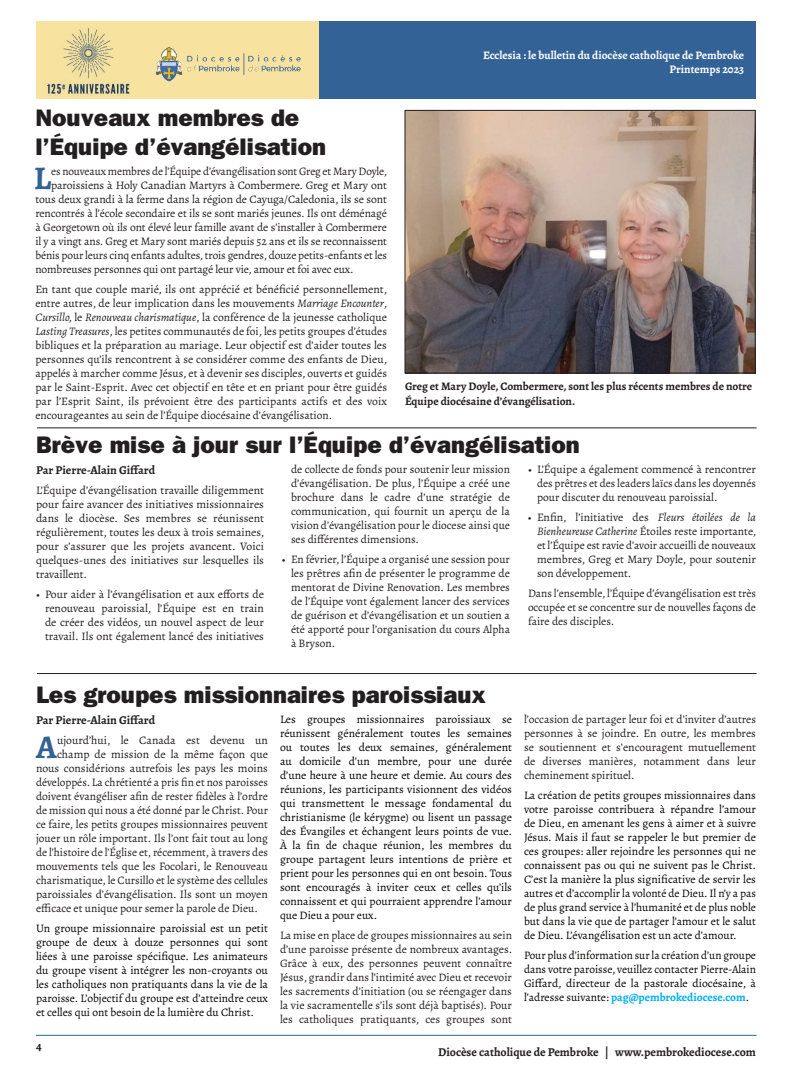
<style>
.page{position:relative;width:792px;height:1080px;background:#fff}
.page>*{position:absolute;margin:0;border:0;box-sizing:border-box;transform-origin:0 0}
.t1{font:700 33.1px "Alegreya";color:#336296}
.t2{font:24px/28.8px "ITC Franklin Gothic Std Hvy";color:#231f20}
.t3{font:700 12px "Alegreya";color:#231f20}
.t4{font:11.5px/14px "Alegreya";color:#231f20;text-align:justify}
.t5{font:11.5px/14px "Alegreya";color:#040503;text-align:justify}
.t6{font:700 11.5px/15px "Alegreya";color:#231f20}
.t7{font:700 11.5px/14px "Alegreya";color:#fff;text-align:right}
.s1{font-style:italic}
.s2{font-weight:700;color:#00aeef}
</style>
<div class="page">
<div style="left:319px;top:21px;width:437px;height:78px;background:#336296"></div>
<hr style="left:36px;top:1035px;width:720px;height:1px;background:#336296">
<div style="left:36px;top:21px;width:283px;height:78px;background:#f7e29f"></div>
<img style="left:47px;top:28px;width:83px;height:67px">
<img style="left:155px;top:47px;width:146px;height:35px">
<hr style="left:37px;top:428px;width:719px;height:1px;background:#231f20">
<hr style="left:37px;top:673px;width:719px;height:1px;background:#231f20">
<img style="left:407px;top:112px;width:346px;height:259px">
<div style="left:405px;top:110px;width:350px;height:263px;border:1px solid #231f20"></div>
<h2 class="t2" style="left:35px;top:103px;width:292px">Nouveaux membres de l’Équipe d’évangélisation</h2>
<h1 class="t1" style="left:34px;top:155px;width:19px">L</h1>
<p class="t4" style="left:51px;top:164px;width:338px">es nouveaux membres de l’Équipe d’évangélisation sont Greg et Mary Doyle,</p>
<p class="t4" style="left:51px;top:178px;width:337px">paroissiens à Holy Canadian Martyrs à Combermere. Greg et Mary ont</p>
<p class="t4" style="left:35px;top:192px;width:353px">tous deux grandi à la ferme dans la région de Cayuga/Caledonia, ils se sont</p>
<p class="t4" style="left:35px;top:206px;width:353px">rencontrés à l’école secondaire et ils se sont mariés jeunes. Ils ont déménagé</p>
<p class="t4" style="left:35px;top:220px;width:353px">à Georgetown où ils ont élevé leur famille avant de s’installer à Combermere</p>
<p class="t4" style="left:35px;top:234px;width:353px">il y a vingt ans. Greg et Mary sont mariés depuis 52 ans et ils se reconnaissent</p>
<p class="t4" style="left:35px;top:248px;width:353px">bénis pour leurs cinq enfants adultes, trois gendres, douze petits-enfants et les</p>
<p class="t4" style="left:35px;top:262px;width:320px">nombreuses personnes qui ont partagé leur vie, amour et foi avec eux.</p>
<p class="t4" style="left:35px;top:282px;width:353px">En tant que couple marié, ils ont apprécié et bénéficié personnellement, entre autres, de leur implication dans les mouvements <span class="s1">Marriage Encounter</span>, <span class="s1">Cursillo,</span> le <span class="s1">Renouveau charismatique</span>, la conférence de la jeunesse catholique <span class="s1">Lasting Treasures</span>, les petites communautés de foi, les petits groupes d’études bibliques et la préparation au mariage. Leur objectif est d’aider toutes les personnes qu’ils rencontrent à se considérer comme des enfants de Dieu, appelés à marcher comme Jésus, et à devenir ses disciples, ouverts et guidés par le Saint-Esprit. Avec cet objectif en tête et en priant pour être guidés par l’Esprit Saint, ils prévoient être des participants actifs et des voix encourageantes au sein de l’Équipe diocésaine d’évangélisation.</p>
<p class="t7" style="left:483px;top:48px;width:263px">Ecclesia : le bulletin du diocèse catholique de Pembroke<br>Printemps 2023</p>
<p class="t6" style="left:405px;top:379px;width:349px">Greg et Mary Doyle, Combermere, sont les plus récents membres de notre<br>Équipe diocésaine d’évangélisation.</p>
<h2 class="t2" style="left:36px;top:430px;width:545px">Brève mise à jour sur l’Équipe d’évangélisation</h2>
<p class="t3" style="left:36px;top:461px;width:121px">Par Pierre-Alain Giffard</p>
<p class="t4" style="left:36px;top:483px;width:230px">L’Équipe d’évangélisation travaille diligemment pour faire avancer des initiatives missionnaires dans le diocèse. Ses membres se réunissent régulièrement, toutes les deux à trois semaines, pour s’assurer que les projets avancent. Voici quelques-unes des initiatives sur lesquelles ils travaillent.</p>
<p class="t4" style="left:45px;top:587px;width:221px;text-indent:-9px">• Pour aider à l’évangélisation et aux efforts de renouveau paroissial, l’Équipe est en train de créer des vidéos, un nouvel aspect de leur travail. Ils ont également lancé des initiatives</p>
<p class="t4" style="left:537px;top:462px;width:221px;text-indent:-9px">• L’Équipe a également commencé à rencontrer des prêtres et des leaders laïcs dans les doyennés pour discuter du renouveau paroissial.</p>
<p class="t4" style="left:537px;top:510px;width:221px;text-indent:-9px">• Enfin, l’initiative des <span class="s1">Fleurs étoilées de la Bienheureuse Catherine</span> Étoiles reste importante, et l’Équipe est ravie d’avoir accueilli de nouveaux membres, Greg et Mary Doyle, pour soutenir son développement.</p>
<p class="t4" style="left:528px;top:586px;width:230px">Dans l’ensemble, l’Équipe d’évangélisation est très occupée et se concentre sur de nouvelles façons de faire des disciples.</p>
<p class="t4" style="left:291px;top:462px;width:221px">de collecte de fonds pour soutenir leur mission d’évangélisation. De plus, l’Équipe a créé une brochure dans le cadre d’une stratégie de communication, qui fournit un aperçu de la vision d’évangélisation pour le diocese ainsi que ses différentes dimensions.</p>
<p class="t4" style="left:291px;top:552px;width:221px;text-indent:-9px">• En février, l’Équipe a organisé une session pour les prêtres afin de présenter le programme de mentorat de Divine Renovation. Les membres de l’Équipe vont également lancer des services de guérison et d’évangélisation et un soutien a été apporté pour l’organisation du cours Alpha à Bryson.</p>
<h2 class="t2" style="left:36px;top:680px;width:451px">Les groupes missionnaires paroissiaux</h2>
<p class="t3" style="left:36px;top:711px;width:121px">Par Pierre-Alain Giffard</p>
<h1 class="t1" style="left:36px;top:724px;width:22px">A</h1>
<p class="t4" style="left:57px;top:733px;width:212px">ujourd’hui, le Canada est devenu un</p>
<p class="t5" style="left:280px;top:712px;width:234px">Les groupes missionnaires paroissiaux se réunissent généralement toutes les semaines ou toutes les deux semaines, généralement au domicile d’un membre, pour une durée d’une heure à une heure et demie. Au cours des réunions, les participants visionnent des vidéos qui transmettent le message fondamental du christianisme (le kérygme) ou lisent un passage des Évangiles et échangent leurs points de vue.<br>À la fin de chaque réunion, les membres du groupe partagent leurs intentions de prière et prient pour les personnes qui en ont besoin. Tous sont encouragés à inviter ceux et celles qu’ils connaissent et qui pourraient apprendre l’amour que Dieu a pour eux.</p>
<p class="t4" style="left:280px;top:928px;width:234px">La mise en place de groupes missionnaires au sein d’une paroisse présente de nombreux avantages.<br>Grâce à eux, des personnes peuvent connaître Jésus, grandir dans l’intimité avec Dieu et recevoir les sacrements d’initiation (ou se réengager dans la vie sacramentelle s’ils sont déjà baptisés). Pour les catholiques pratiquants, ces groupes sont</p>
<p class="t4" style="left:57px;top:747px;width:213px">champ de mission de la même façon que</p>
<p class="t4" style="left:36px;top:761px;width:234px">nous considérions autrefois les pays les moins</p>
<p class="t4" style="left:36px;top:775px;width:234px">développés. La chrétienté a pris fin et nos paroisses</p>
<p class="t4" style="left:36px;top:789px;width:234px">doivent évangéliser afin de rester fidèles à l’ordre</p>
<p class="t4" style="left:36px;top:803px;width:234px">de mission qui nous a été donné par le Christ. Pour</p>
<p class="t4" style="left:36px;top:817px;width:234px">ce faire, les petits groupes missionnaires peuvent</p>
<p class="t4" style="left:36px;top:831px;width:233px">jouer un rôle important. Ils l’ont fait tout au long</p>
<p class="t4" style="left:36px;top:845px;width:234px">de l’histoire de l’Église et, récemment, à travers des</p>
<p class="t4" style="left:36px;top:859px;width:233px">mouvements tels que les Focolari, le Renouveau</p>
<p class="t4" style="left:36px;top:873px;width:234px">charismatique, le Cursillo et le système des cellules</p>
<p class="t4" style="left:36px;top:887px;width:233px">paroissiales d’évangélisation. Ils sont un moyen</p>
<p class="t4" style="left:36px;top:901px;width:223px">efficace et unique pour semer la parole de Dieu.</p>
<p class="t5" style="left:36px;top:921px;width:234px">Un groupe missionnaire paroissial est un petit groupe de deux à douze personnes qui sont liées à une paroisse spécifique. Les animateurs du groupe visent à intégrer les non-croyants ou les catholiques non pratiquants dans la vie de la paroisse. L’objectif du groupe est d’atteindre ceux et celles qui ont besoin de la lumière du Christ.</p>
<p class="t4" style="left:524px;top:712px;width:234px">l’occasion de partager leur foi et d’inviter d’autres personnes à se joindre. En outre, les membres se soutiennent et s’encouragent mutuellement de diverses manières, notamment dans leur cheminement spirituel.</p>
<p class="t5" style="left:524px;top:788px;width:234px">La création de petits groupes missionnaires dans votre paroisse contribuera à répandre l’amour de Dieu, en amenant les gens à aimer et à suivre Jésus. Mais il faut se rappeler le but premier de ces groupes: aller rejoindre les personnes qui ne connaissent pas ou qui ne suivent pas le Christ.<br>C’est la manière la plus significative de servir les autres et d’accomplir la volonté de Dieu. Il n’y a pas de plus grand service à l’humanité et de plus noble but dans la vie que de partager l’amour et le salut de Dieu. L’évangélisation est un acte d’amour.</p>
<p class="t5" style="left:524px;top:948px;width:234px">Pour plus d’information sur la création d’un groupe dans votre paroisse, veuillez contacter Pierre-Alain Giffard, directeur de la pastorale diocésaine, à l’adresse suivante: <span class="s2">pag@pembrokediocese.com</span>.</p>
<p class="t3" style="left:36px;top:1037px;width:7px">4</p>
<p class="t3" style="left:438px;top:1043px;width:319px">Diocèse catholique de Pembroke | www.pembrokediocese.com</p>
</div>
